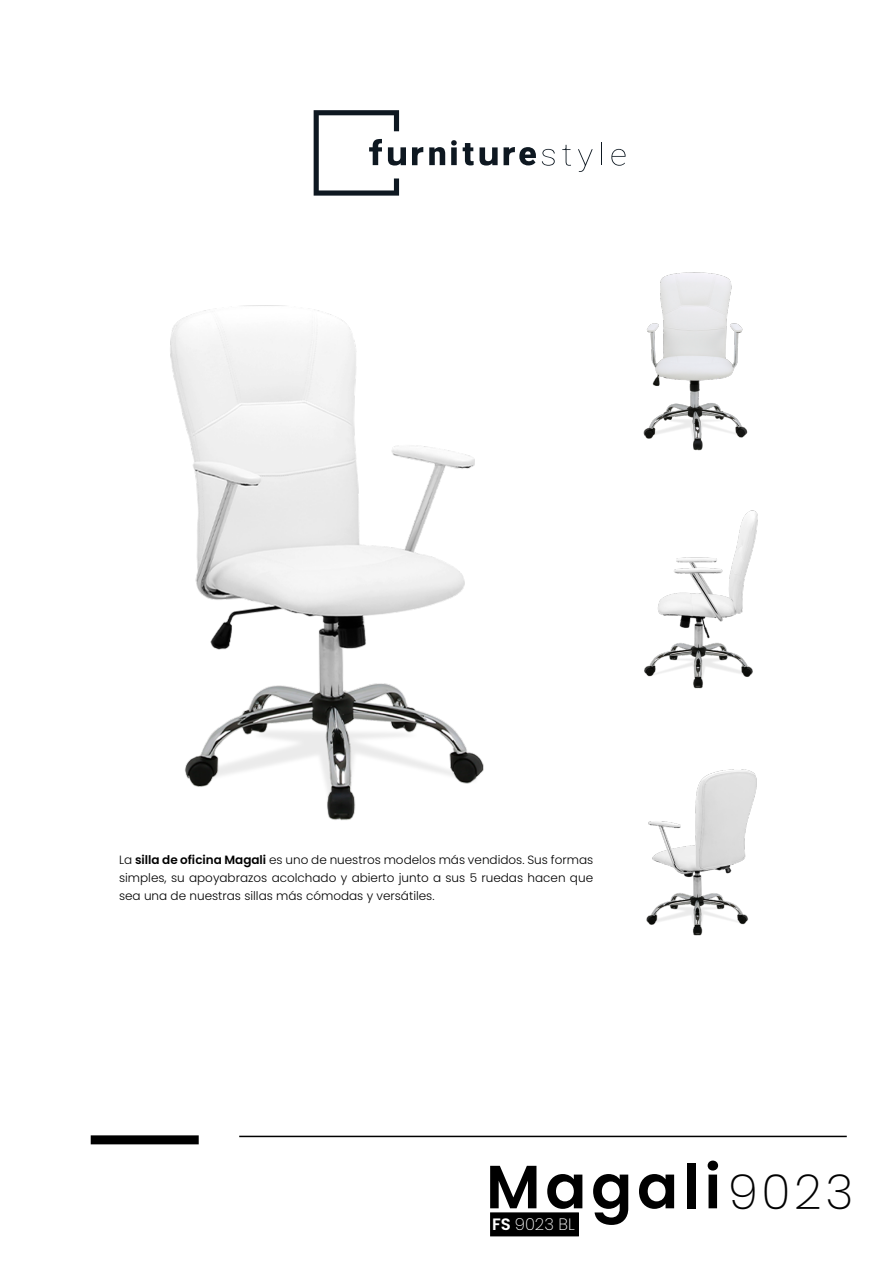
<style>
.page{position:relative;width:893px;height:1263px;background:#fff}
.page>*{position:absolute;margin:0;border:0;box-sizing:border-box;transform-origin:0 0}
.t1{font:600 60.9px "Poppins";letter-spacing:.075em;color:#000}
.t2{font:200 16.5px "Poppins";color:#fff}
.t3{font:300 12px/18px "Poppins";color:#000;text-align:justify}
.s1{font-weight:600}
.s2{font-weight:200;font-size:48.3px}
</style>
<div class="page">
<div style="left:491px;top:1213px;width:87px;height:23px;background:#000"></div>
<div style="left:490px;top:1212px;width:89px;height:24px;border:2px solid #000"></div>
<img style="left:170px;top:305px;width:314px;height:516px">
<svg style="left:429px;top:147px;width:16px;height:18px"></svg>
<svg style="left:451px;top:140px;width:6px;height:25px"></svg>
<svg style="left:314px;top:110px;width:92px;height:86px"></svg>
<svg style="left:412px;top:147px;width:11px;height:18px"></svg>
<svg style="left:504px;top:147px;width:32px;height:18px"></svg>
<svg style="left:463px;top:143px;width:35px;height:23px"></svg>
<svg style="left:542px;top:149px;width:13px;height:17px"></svg>
<svg style="left:562px;top:145px;width:9px;height:21px"></svg>
<svg style="left:578px;top:149px;width:15px;height:23px"></svg>
<svg style="left:601px;top:142px;width:1px;height:23px"></svg>
<svg style="left:611px;top:149px;width:15px;height:17px"></svg>
<img style="left:643px;top:272px;width:105px;height:179px">
<img style="left:644px;top:510px;width:114px;height:179px">
<img style="left:646px;top:769px;width:111px;height:167px">
<hr style="left:239px;top:1136px;width:608px;height:1px;background:#000">
<div style="left:91px;top:1135px;width:108px;height:9px;background:#000"></div>
<p class="t3" style="left:119px;top:851px;width:476px">La <span class="s1">silla de oficina Magali</span> es uno de nuestros modelos más vendidos. Sus formas simples, su apoyabrazos acolchado y abierto junto a sus 5 ruedas hacen que sea una de nuestras sillas más cómodas y versátiles.</p>
<h1 class="t1" style="left:486px;top:1152px;width:369px">Magali<span class="s2">9023</span></h1>
<h2 class="t2" style="left:492px;top:1214px;width:84px"><span class="s1">FS</span> 9023 BL</h2>
</div>
